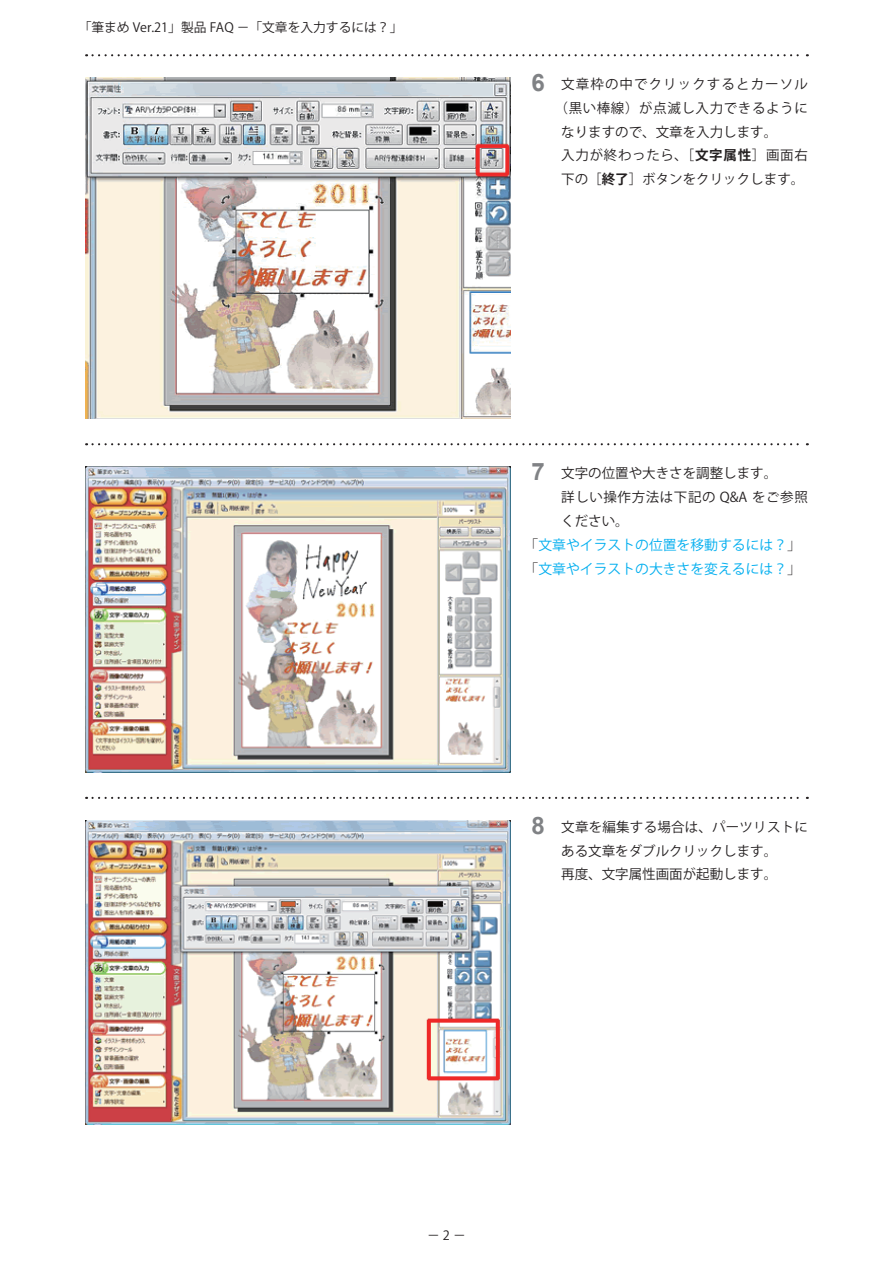
<style>
.page{position:relative;width:893px;height:1263px;background:#fff}
.page>*{position:absolute;margin:0;border:0;box-sizing:border-box;transform-origin:0 0}
._00-基本本文_p{font:13.8px "Koz Go Pro";color:#00aeef}
.セクション_番号付本文_p{font:13.5px/23.7px "Koz Go Pro";letter-spacing:.015em;color:#231f20;text-align:center}
.セクション_本文_p{font:13.5px/23.7px "Koz Go Pro";color:#231f20}
.セクション_本文_p-2{font:13.5px/23.7px "Koz Go Pro";letter-spacing:.045em;color:#231f20}
.セクション_番号付本文_p-2{font:13.5px "Koz Go Pro";letter-spacing:.08em;color:#231f20}
.セクション_番号付本文_p-3{font:13.5px "Koz Go Pro";letter-spacing:.045em;color:#231f20}
.t1{font:12.75px "Koz Go Pro";color:#231f20}
.s1{font-family:"Arial";font-weight:700;font-size:24px;color:#808285}
.s2{font-weight:700}
.s3{font-family:"Koz Min Pro";color:#231f20}
</style>
<div class="page">
<svg style="left:86px;top:54px;width:722px;height:2px"></svg>
<svg style="left:86px;top:443px;width:722px;height:2px"></svg>
<svg style="left:86px;top:797px;width:722px;height:2px"></svg>
<img style="left:85px;top:78px;width:425px;height:341px">
<img style="left:85px;top:467px;width:425px;height:305px">
<img style="left:85px;top:820px;width:425px;height:305px">
<p class="t1" style="left:79px;top:20px;width:325px">「筆まめ Ver.21」製品 FAQ －「文章を入力するには？」</p>
<p class="セクション_番号付本文_p-2" style="left:531px;top:76px;width:278px"><span class="s1">6</span> 文章枠の中でクリックするとカーソル</p>
<p class="セクション_番号付本文_p-3" style="left:555px;top:99px;width:255px">（黒い棒線）が点滅し入力できるように</p>
<p class="セクション_番号付本文_p" style="left:561px;top:120px;width:218px">なりますので、文章を入力します。</p>
<p class="セクション_本文_p" style="left:561px;top:144px;width:248px">入力が終わったら、［<span class="s2">文字属性</span>］画面右下の［<span class="s2">終了</span>］ボタンをクリックします。</p>
<p class="セクション_番号付本文_p" style="left:531px;top:462px;width:247px"><span class="s1">7</span> 文字の位置や大きさを調整します。</p>
<p class="セクション_本文_p-2" style="left:561px;top:486px;width:248px">詳しい操作方法は下記の Q&amp;A をご参照ください。</p>
<p class="_00-基本本文_p" style="left:525px;top:536px;width:278px"><span class="s3">「</span>文章やイラストの位置を移動するには？<span class="s3">」</span></p>
<p class="_00-基本本文_p" style="left:525px;top:560px;width:278px"><span class="s3">「</span>文章やイラストの大きさを変えるには？<span class="s3">」</span></p>
<p class="セクション_番号付本文_p" style="left:531px;top:816px;width:278px"><span class="s1">8</span> 文章を編集する場合は、パーツリストにある文章をダブルクリックします。</p>
<p class="セクション_本文_p" style="left:561px;top:863px;width:218px">再度、文字属性画面が起動します。</p>
<p class="t1" style="left:427px;top:1227px;width:40px">－2－</p>
</div>
